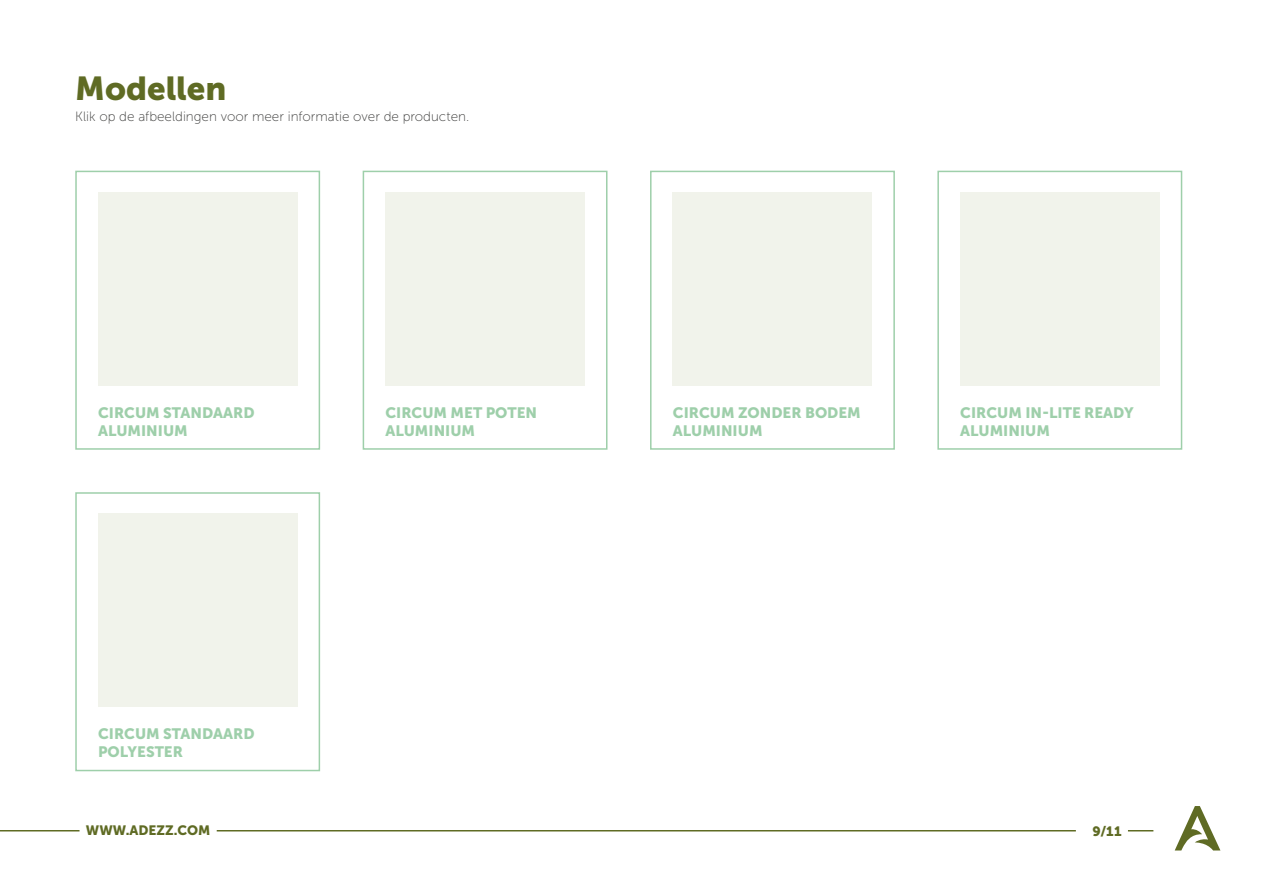
<style>
.page{position:relative;width:1263px;height:893px;background:#fff}
.page>*{position:absolute;margin:0;border:0;box-sizing:border-box;transform-origin:0 0}
.t1{font:33px "Museo Sans 900";color:#5f6b24}
.t2{font:15px/18px "Museo Sans 900";color:#9ecfaa}
.t3{font:13.5px "Museo Sans 100";color:#3c3c3b}
.t4{font:13.5px "Museo Sans 900";color:#5f6b24}
</style>
<div class="page">
<svg style="left:1175px;top:806px;width:45px;height:44px"></svg>
<svg style="left:1128px;top:830px;width:25px;height:1px"></svg>
<hr style="left:0;top:830px;width:80px;height:1px;background:#5f6b24">
<hr style="left:217px;top:830px;width:859px;height:1px;background:#5f6b24">
<div style="left:650px;top:171px;width:245px;height:279px;border:2px solid #9ecfaa"></div>
<div style="left:363px;top:171px;width:244px;height:279px;border:2px solid #9ecfaa"></div>
<div style="left:75px;top:171px;width:245px;height:279px;border:2px solid #9ecfaa"></div>
<div style="left:75px;top:492px;width:245px;height:279px;border:2px solid #9ecfaa"></div>
<div style="left:673px;top:192px;width:199px;height:193px;background:#f1f3eb"></div>
<div style="left:385px;top:192px;width:200px;height:193px;background:#f1f3eb"></div>
<div style="left:98px;top:192px;width:199px;height:193px;background:#f1f3eb"></div>
<div style="left:98px;top:513px;width:199px;height:194px;background:#f1f3eb"></div>
<div style="left:937px;top:171px;width:245px;height:279px;border:2px solid #9ecfaa"></div>
<div style="left:960px;top:192px;width:199px;height:193px;background:#f1f3eb"></div>
<h1 class="t1" style="left:75px;top:70px;width:153px">Modellen</h1>
<p class="t3" style="left:75px;top:109px;width:395px">Klik op de afbeeldingen voor meer informatie over de producten.</p>
<p class="t2" style="left:98px;top:403px;width:158px">CIRCUM STANDAARD<br>ALUMINIUM</p>
<p class="t2" style="left:98px;top:725px;width:158px">CIRCUM STANDAARD<br>POLYESTER</p>
<p class="t4" style="left:86px;top:823px;width:126px">WWW.ADEZZ.COM</p>
<p class="t2" style="left:385px;top:403px;width:153px">CIRCUM MET POTEN<br>ALUMINIUM</p>
<p class="t2" style="left:673px;top:403px;width:189px">CIRCUM ZONDER BODEM<br>ALUMINIUM</p>
<p class="t2" style="left:960px;top:403px;width:175px">CIRCUM IN-LITE READY<br>ALUMINIUM</p>
<p class="t4" style="left:1092px;top:823px;width:31px">9/11</p>
</div>
